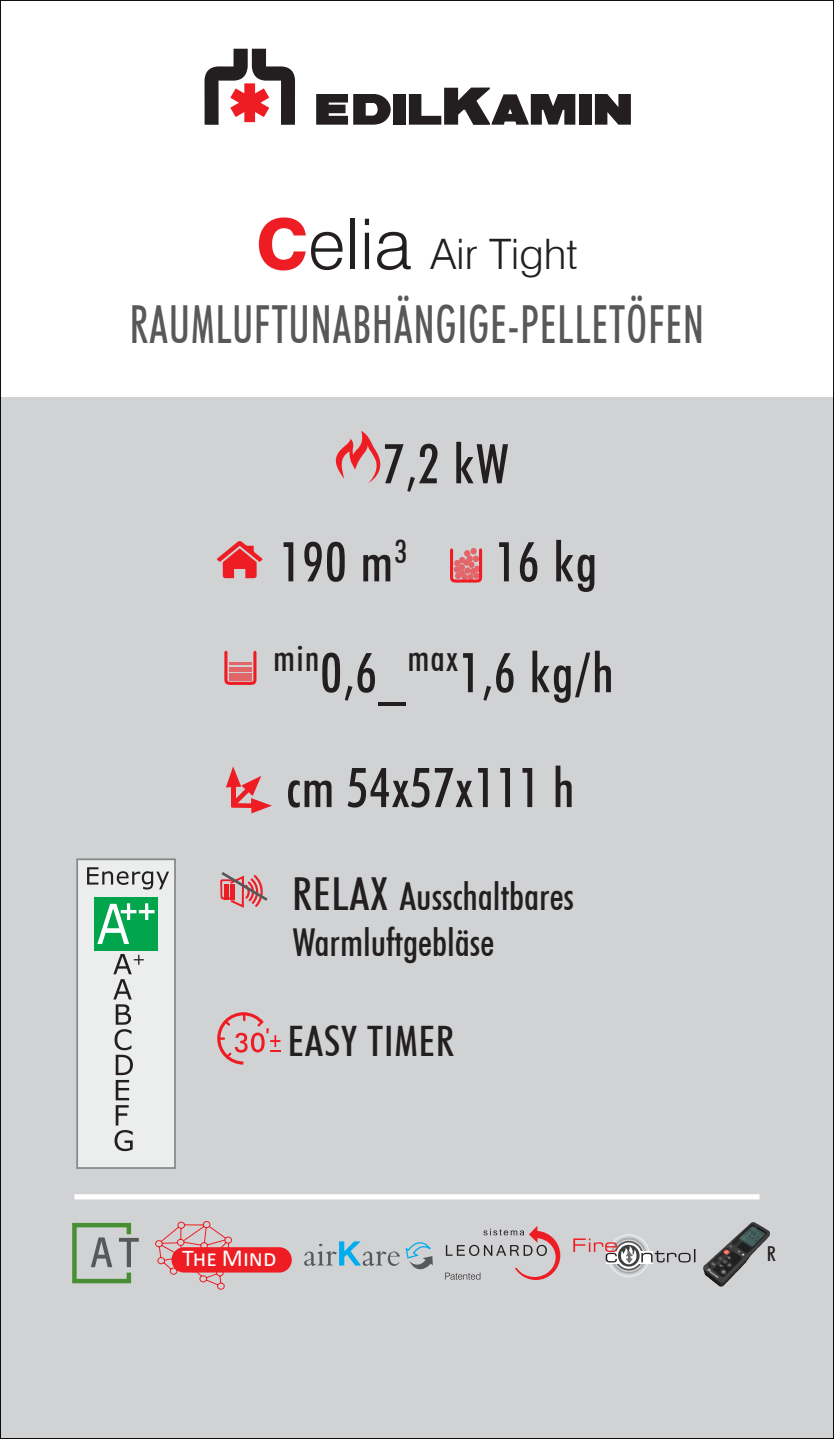
<style>
.page{position:relative;width:834px;height:1439px;background:#fff}
.page>*{position:absolute;margin:0;border:0;box-sizing:border-box;transform-origin:0 0}
.t1{font:500 condensed 54.95px/98px "Futura BT";letter-spacing:.02em;color:#231f20}
.t2{font:500 condensed 52.5px "Futura BT";letter-spacing:.03em;color:#57585a;scale:.8 1}
.t3{font:300 42px "Swiss 721 BT";color:#231f20}
.t4{font:500 condensed 42px "Futura BT";letter-spacing:.02em;color:#231f20}
.t5{font:500 condensed 38.5px/46.2px "Futura BT";color:#231f20}
.t6{font:24.5px "Calibri";color:#fff}
.t7{font:500 condensed 20.65px "Futura BT";color:#231f20}
.s1{font-weight:800;font-size:70px;color:#ee1d23}
.s2{font-size:70px}
.s3{font-size:45.5px}
.s4{font-size:24.15px}
</style>
<div class="page">
<div style="left:0;top:45px;width:833px;height:1394px;background:#d1d2d4"></div>
<div style="left:0;top:0;width:833px;height:397px;background:#fff"></div>
<svg style="left:204px;top:49px;width:91px;height:76px"></svg>
<div style="left:579px;top:94px;width:12px;height:31px;background:#231f20"></div>
<div style="left:393px;top:94px;width:12px;height:31px;background:#231f20"></div>
<svg style="left:316px;top:94px;width:75px;height:31px"></svg>
<svg style="left:409px;top:88px;width:166px;height:37px"></svg>
<svg style="left:594px;top:94px;width:36px;height:31px"></svg>
<svg style="left:226px;top:766px;width:46px;height:47px"></svg>
<div style="left:231px;top:803px;width:21px;height:5px;background:#ee1d23"></div>
<svg style="left:335px;top:431px;width:46px;height:52px"></svg>
<svg style="left:450px;top:548px;width:33px;height:35px"></svg>
<svg style="left:217px;top:541px;width:45px;height:37px"></svg>
<svg style="left:224px;top:650px;width:33px;height:35px"></svg>
<div style="left:229px;top:673px;width:23px;height:7px;background:#e26569"></div>
<hr style="left:229px;top:667px;width:23px;height:4px;background:#e26569">
<hr style="left:229px;top:663px;width:23px;height:2px;background:#ee1d23">
<div style="left:74px;top:1194px;width:685px;height:5px;background:#fff"></div>
<div style="left:76px;top:858px;width:100px;height:311px;background:#eceded;border:2px solid #57585a"></div>
<svg style="left:87px;top:867px;width:82px;height:22px"></svg>
<div style="left:94px;top:897px;width:64px;height:53px;background:#00a54c"></div>
<svg style="left:97px;top:903px;width:57px;height:41px"></svg>
<svg style="left:113px;top:954px;width:31px;height:197px"></svg>
<svg style="left:217px;top:1012px;width:63px;height:53px"></svg>
<img style="left:703px;top:1222px;width:67px;height:64px">
<svg style="left:445px;top:1226px;width:115px;height:54px"></svg>
<svg style="left:615px;top:1241px;width:27px;height:28px"></svg>
<div style="left:614px;top:1241px;width:29px;height:29px;border:2px solid #57585a;border-radius:50%"></div>
<div style="left:611px;top:1237px;width:35px;height:36px;border:2px solid #a8a9ad;border-radius:50%"></div>
<div style="left:607px;top:1234px;width:43px;height:43px;border:2px solid #e6e7e9;border-radius:50%"></div>
<div style="left:617px;top:1243px;width:22px;height:24px;border:2px solid #fff;border-radius:50%"></div>
<div style="left:618px;top:1244px;width:21px;height:22px;border:2px solid #3e3e3f;border-radius:50%"></div>
<svg style="left:573px;top:1238px;width:122px;height:27px"></svg>
<svg style="left:155px;top:1221px;width:77px;height:69px"></svg>
<div style="left:171px;top:1247px;width:121px;height:25px;background:#ee1d23;border-radius:13px"></div>
<svg style="left:304px;top:1241px;width:129px;height:29px"></svg>
<svg style="left:72px;top:1223px;width:67px;height:60px"></svg>
<svg style="left:220px;top:872px;width:48px;height:36px"></svg>
<p class="t3" style="left:256px;top:229px;width:323px"><span class="s1">C</span><span class="s2">elia</span> Air Tight</p>
<p class="t2" style="left:130px;top:292px;width:719px">RAUMLUFTUNABHÄNGIGE-PELLETÖFEN</p>
<p class="t1" style="left:280px;top:414px;width:230px;text-indent:103px">7,2 kW<br>190 m<sup>3</sup></p>
<p class="t1" style="left:273px;top:506px;width:342px;line-height:111px;text-indent:222px">16 kg <sup>min</sup>0,6_<sup>max</sup>1,6 kg/h</p>
<p class="t1" style="left:286px;top:738px;width:289px">cm 54x57x111 h</p>
<p class="t5" style="left:292px;top:873px;width:283px"><span class="s3">RELAX</span> Ausschaltbares<br>Warmluftgebläse</p>
<p class="t4" style="left:288px;top:1015px;width:167px">EASY TIMER</p>
<p class="t6" style="left:182px;top:1240px;width:96px"><span class="s4">The</span> Mind</p>
<p class="t7" style="left:766px;top:1240px;width:10px">R</p>
</div>
